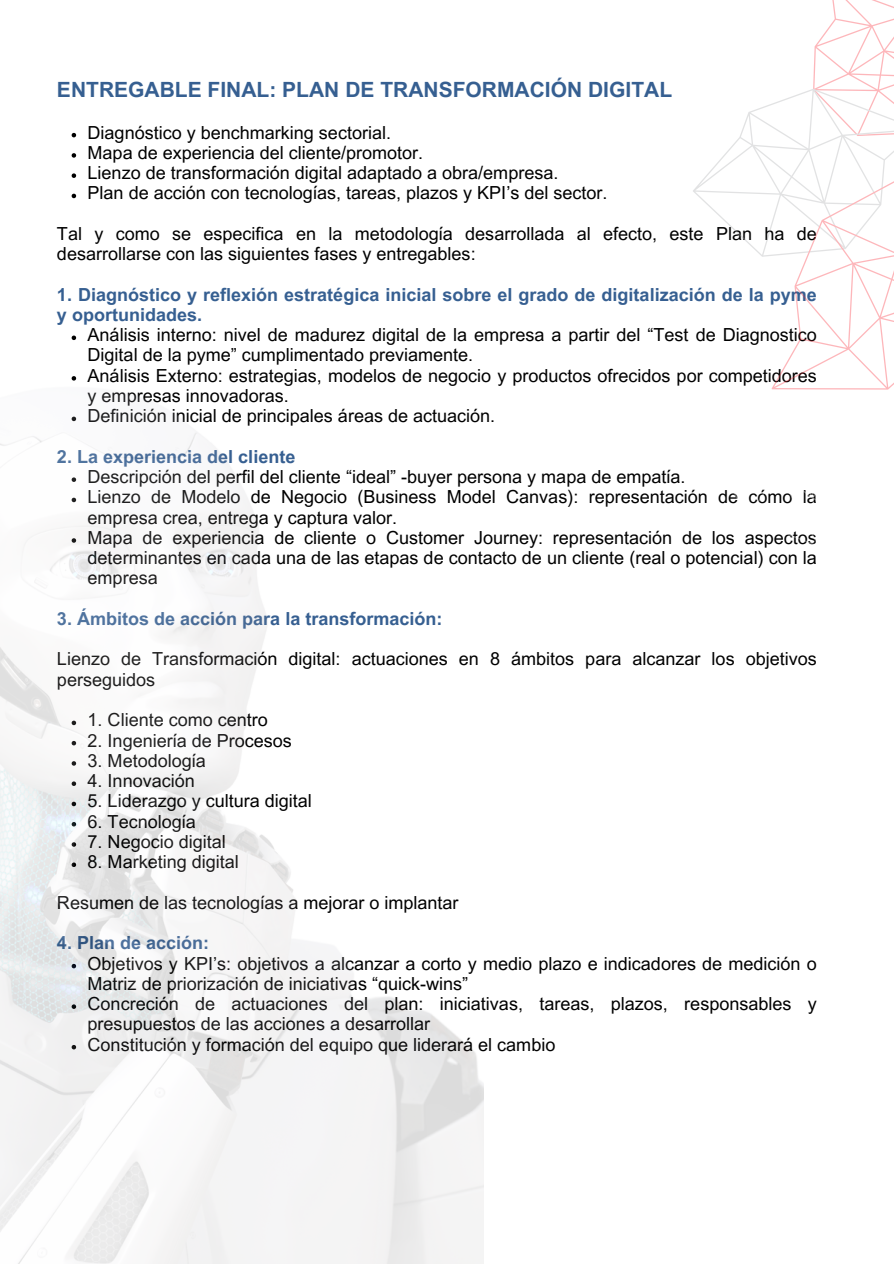
<style>
.page{position:relative;width:894px;height:1264px;background:#fff}
.page>*{position:absolute;margin:0;border:0;box-sizing:border-box;transform-origin:0 0}
.t1{font:700 21px "Arial MT Pro";color:#365f91}
.t2{font:18px/20.2px "Arial MT Pro";color:#000}
.t3{font:700 18px/20.2px "Arial MT Pro";color:#365f91}
</style>
<div class="page">
<svg style="left:72px;top:133px;width:4px;height:4px"></svg>
<svg style="left:72px;top:153px;width:4px;height:5px"></svg>
<svg style="left:72px;top:173px;width:4px;height:5px"></svg>
<svg style="left:72px;top:194px;width:4px;height:4px"></svg>
<svg style="left:72px;top:335px;width:4px;height:5px"></svg>
<img style="left:0;top:376px;width:483px;height:887px">
<svg style="left:693px;top:0;width:200px;height:390px"></svg>
<p class="t1" style="left:57px;top:82px;width:616px">ENTREGABLE FINAL: PLAN DE TRANSFORMACIÓN DIGITAL</p>
<h1 class="t2" style="left:88px;top:124px;width:305px">Diagnóstico y benchmarking sectorial.</h1>
<p class="t2" style="left:88px;top:145px;width:337px">Mapa de experiencia del cliente/promotor.</p>
<p class="t2" style="left:88px;top:165px;width:472px">Lienzo de transformación digital adaptado a obra/empresa.</p>
<p class="t2" style="left:88px;top:185px;width:521px">Plan de acción con tecnologías, tareas, plazos y KPI’s del sector.</p>
<p class="t2" style="left:57px;top:226px;width:761px">Tal y como se especifica en la metodología desarrollada al efecto, este Plan ha de desarrollarse con las siguientes fases y entregables:</p>
<p class="t3" style="left:57px;top:286px;width:761px">1. Diagnóstico y reflexión estratégica inicial sobre el grado de digitalización de la pyme y oportunidades.</p>
<h2 class="t2" style="left:88px;top:327px;width:730px">Análisis interno: nivel de madurez digital de la empresa a partir del “Test de Diagnostico<br>Digital de la pyme” cumplimentado previamente.</h2>
<p class="t2" style="left:88px;top:367px;width:730px">Análisis Externo: estrategias, modelos de negocio y productos ofrecidos por competidores y empresas innovadoras.</p>
<p class="t2" style="left:88px;top:408px;width:409px">Definición inicial de principales áreas de actuación.</p>
<p class="t3" style="left:57px;top:448px;width:240px">2. La experiencia del cliente</p>
<h2 class="t2" style="left:88px;top:469px;width:599px">Descripción del perfil del cliente “ideal” -buyer persona y mapa de empatía.</h2>
<p class="t2" style="left:88px;top:489px;width:730px">Lienzo de Modelo de Negocio (Business Model Canvas): representación de cómo la empresa crea, entrega y captura valor.</p>
<p class="t2" style="left:88px;top:529px;width:730px;text-align:justify">Mapa de experiencia de cliente o Customer Journey: representación de los aspectos determinantes en cada una de las etapas de contacto de un cliente (real o potencial) con la empresa</p>
<p class="t3" style="left:57px;top:610px;width:387px">3. Ámbitos de acción para la transformación:</p>
<h2 class="t2" style="left:57px;top:651px;width:761px">Lienzo de Transformación digital: actuaciones en 8 ámbitos para alcanzar los objetivos perseguidos</h2>
<p class="t2" style="left:88px;top:712px;width:182px">1. Cliente como centro</p>
<p class="t2" style="left:88px;top:732px;width:206px">2. Ingeniería de Procesos</p>
<p class="t2" style="left:88px;top:752px;width:120px">3. Metodología</p>
<p class="t2" style="left:88px;top:773px;width:109px">4. Innovación</p>
<p class="t2" style="left:88px;top:793px;width:226px">5. Liderazgo y cultura digital</p>
<p class="t2" style="left:88px;top:813px;width:110px">6. Tecnología</p>
<p class="t2" style="left:88px;top:833px;width:140px">7. Negocio digital</p>
<p class="t2" style="left:88px;top:854px;width:153px">8. Marketing digital</p>
<p class="t2" style="left:57px;top:894px;width:403px">Resumen de las tecnologías a mejorar o implantar</p>
<p class="t3" style="left:57px;top:935px;width:154px">4. Plan de acción:</p>
<h2 class="t2" style="left:88px;top:955px;width:730px">Objetivos y KPI’s: objetivos a alcanzar a corto y medio plazo e indicadores de medición o<br>Matriz de priorización de iniciativas “quick-wins”</h2>
<p class="t2" style="left:88px;top:995px;width:730px">Concreción de actuaciones del plan: iniciativas, tareas, plazos, responsables y presupuestos de las acciones a desarrollar</p>
<p class="t2" style="left:88px;top:1036px;width:469px">Constitución y formación del equipo que liderará el cambio</p>
</div>
